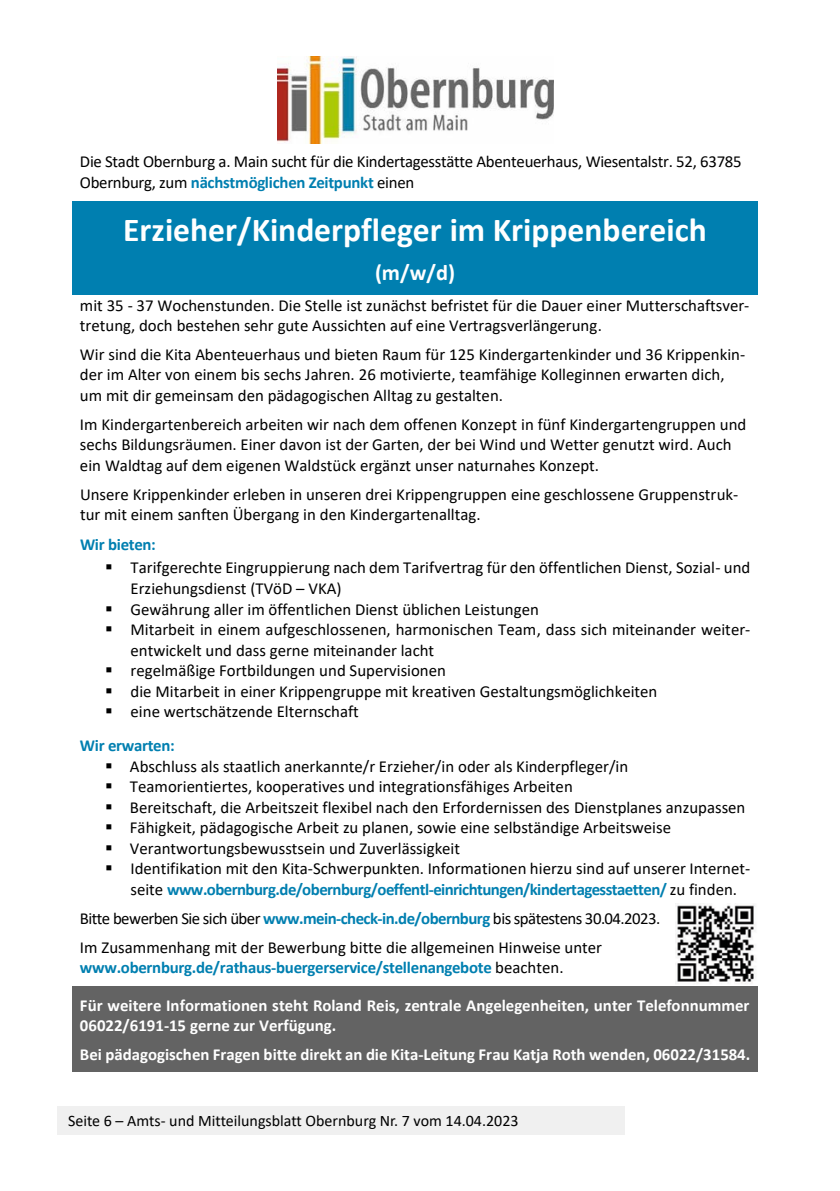
<style>
.page{position:relative;width:840px;height:1191px;background:#fff}
.page>*{position:absolute;margin:0;border:0;box-sizing:border-box;transform-origin:0 0}
.t1{font:700 33.6px "Calibri";color:#fff}
.t2{font:700 22.4px "Calibri";color:#fff}
.t3{font:16.8px/20.4px "Calibri";color:#000}
.t4{font:700 16.8px/20.4px "Calibri";color:#fff}
.t5{font:700 16.8px "Calibri";letter-spacing:-.015em;color:#007fb0}
.t6{font:16px "Calibri";color:#000}
.s1{font-weight:700;color:#007fb0}
.s2{font-weight:400;color:#000}
</style>
<div class="page">
<div style="left:57px;top:1106px;width:567px;height:28px;background:#f0f0f0"></div>
<div style="left:72px;top:201px;width:685px;height:93px;background:#007fb0"></div>
<div style="left:72px;top:986px;width:685px;height:85px;background:#636363"></div>
<img style="left:277px;top:57px;width:276px;height:86px">
<img style="left:675px;top:903px;width:81px;height:81px">
<p class="t3" style="left:80px;top:151px;width:663px">Die Stadt Obernburg a. Main sucht für die Kindertagesstätte Abenteuerhaus, Wiesentalstr. 52, 63785<br>Obernburg, zum <span class="s1">nächstmöglichen Zeitpunkt</span> einen</p>
<h1 class="t1" style="left:123px;top:206px;width:585px">Erzieher/Kinderpfleger im Krippenbereich</h1>
<h2 class="t2" style="left:375px;top:257px;width:81px">(m/w/d)</h2>
<p class="t3" style="left:80px;top:294px;width:670px">mit 35 - 37 Wochenstunden. Die Stelle ist zunächst befristet für die Dauer einer Mutterschaftsver&shy;tretung, doch bestehen sehr gute Aussichten auf eine Vertragsverlängerung.</p>
<p class="t3" style="left:80px;top:344px;width:666px">Wir sind die Kita Abenteuerhaus und bieten Raum für 125 Kindergartenkinder und 36 Krippenkin&shy;der im Alter von einem bis sechs Jahren. 26 motivierte, teamfähige Kolleginnen erwarten dich, um mit dir gemeinsam den pädagogischen Alltag zu gestalten.</p>
<p class="t3" style="left:80px;top:414px;width:667px">Im Kindergartenbereich arbeiten wir nach dem offenen Konzept in fünf Kindergartengruppen und sechs Bildungsräumen. Einer davon ist der Garten, der bei Wind und Wetter genutzt wird. Auch ein Waldtag auf dem eigenen Waldstück ergänzt unser naturnahes Konzept.</p>
<p class="t3" style="left:80px;top:484px;width:659px">Unsere Krippenkinder erleben in unseren drei Krippengruppen eine geschlossene Gruppenstruk&shy;tur mit einem sanften Übergang in den Kindergartenalltag.</p>
<p class="t5" style="left:80px;top:532px;width:77px">Wir bieten:</p>
<p class="t3" style="left:130px;top:557px;width:621px;text-indent:-25px">▪ Tarifgerechte Eingruppierung nach dem Tarifvertrag für den öffentlichen Dienst, Sozial- und<br>Erziehungsdienst (TVöD – VKA)</p>
<p class="t3" style="left:105px;top:598px;width:435px">▪ Gewährung aller im öffentlichen Dienst üblichen Leistungen</p>
<p class="t3" style="left:130px;top:619px;width:621px;text-indent:-25px">▪ Mitarbeit in einem aufgeschlossenen, harmonischen Team, dass sich miteinander weiter&shy;entwickelt und dass gerne miteinander lacht</p>
<p class="t3" style="left:105px;top:660px;width:342px">▪ regelmäßige Fortbildungen und Supervisionen</p>
<p class="t3" style="left:105px;top:680px;width:553px">▪ die Mitarbeit in einer Krippengruppe mit kreativen Gestaltungsmöglichkeiten</p>
<p class="t3" style="left:80px;top:694px;width:280px;line-height:34.2px;text-indent:25px">▪ eine wertschätzende Elternschaft<br><span class="s1">Wir erwarten:</span></p>
<p class="t3" style="left:105px;top:755px;width:524px">▪ Abschluss als staatlich anerkannte/r Erzieher/in oder als Kinderpfleger/in</p>
<p class="t3" style="left:105px;top:776px;width:469px">▪ Teamorientiertes, kooperatives und integrationsfähiges Arbeiten</p>
<p class="t3" style="left:105px;top:796px;width:641px">▪ Bereitschaft, die Arbeitszeit flexibel nach den Erfordernissen des Dienstplanes anzupassen</p>
<p class="t3" style="left:105px;top:817px;width:567px">▪ Fähigkeit, pädagogische Arbeit zu planen, sowie eine selbständige Arbeitsweise</p>
<p class="t3" style="left:105px;top:837px;width:356px">▪ Verantwortungsbewusstsein und Zuverlässigkeit</p>
<p class="t3" style="left:130px;top:858px;width:621px;text-indent:-25px">▪ Identifikation mit den Kita-Schwerpunkten. Informationen hierzu sind auf unserer Internet&shy;seite <span class="s1">www.obernburg.de/obernburg/oeffentl-einrichtungen/kindertagesstaetten/</span> zu finden.</p>
<p class="t3" style="left:80px;top:903px;width:581px;line-height:29px">Bitte bewerben Sie sich über <span class="s1">www.mein-check-in.de/obernburg</span> bis spätestens 30.04.2023.<br>Im Zusammenhang mit der Bewerbung bitte die allgemeinen Hinweise unter</p>
<p class="t5" style="left:80px;top:955px;width:485px">www.obernburg.de/rathaus-buergerservice/stellenangebote <span class="s2">beachten.</span></p>
<p class="t4" style="left:80px;top:994px;width:670px">Für weitere Informationen steht Roland Reis, zentrale Angelegenheiten, unter Telefonnummer<br>06022/6191-15 gerne zur Verfügung.</p>
<p class="t4" style="left:80px;top:1044px;width:671px">Bei pädagogischen Fragen bitte direkt an die Kita-Leitung Frau Katja Roth wenden, 06022/31584.</p>
<p class="t6" style="left:68px;top:1109px;width:452px">Seite 6 – Amts- und Mitteilungsblatt Obernburg Nr. 7 vom 14.04.2023</p>
</div>
